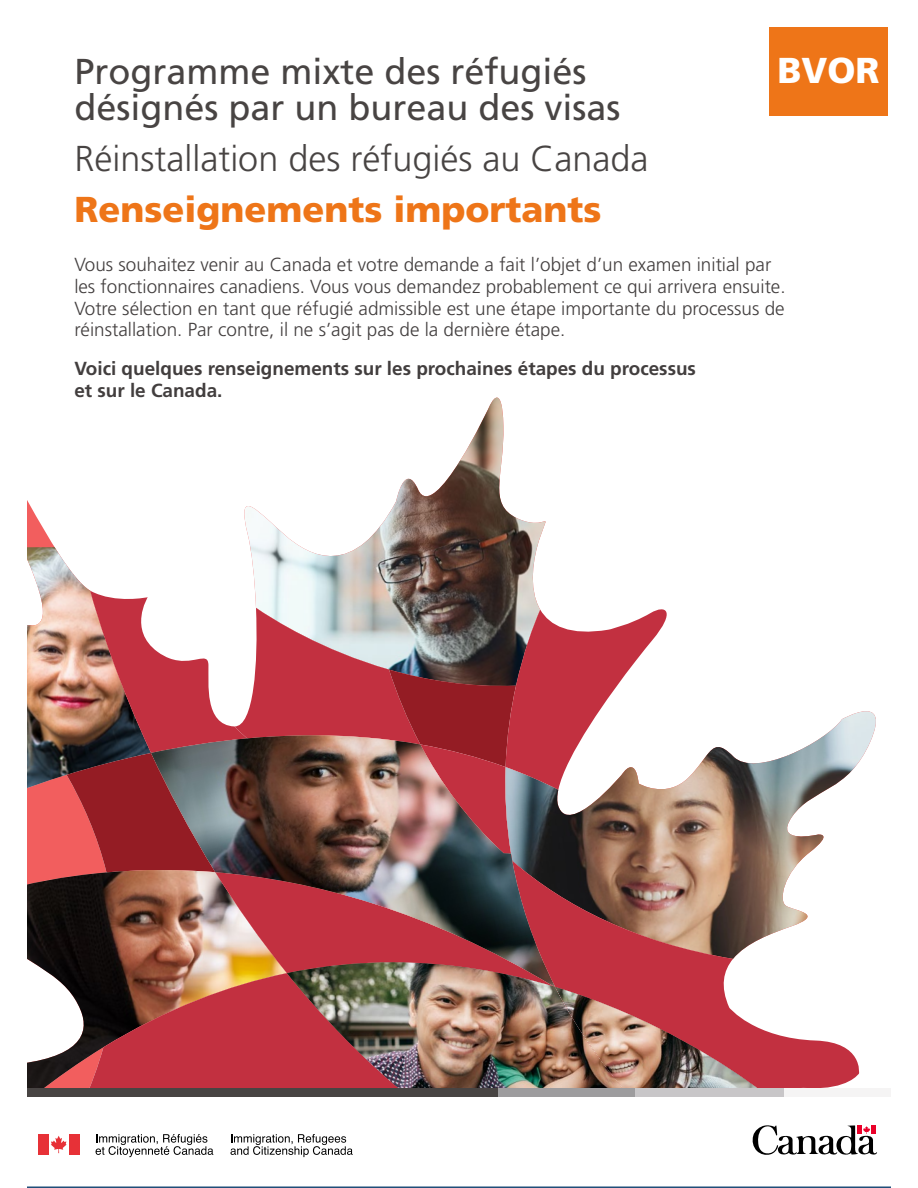
<style>
.page{position:relative;width:918px;height:1188px;background:#fff}
.page>*{position:absolute;margin:0;border:0;box-sizing:border-box;transform-origin:0 0}
.t1{font:36px/36px "Frutiger";color:#484443}
.t2{font:300 36px "Frutiger";color:#484443}
.t3{font:900 36px "Frutiger";color:#ee7518}
.t4{font:900 36px "Frutiger";color:#fff}
.t5{font:300 18.9px/21.8px "Frutiger";color:#423e3e}
.t6{font:700 18.9px/21.8px "Frutiger";color:#423e3e}
</style>
<div class="page">
<div style="left:770px;top:27px;width:118px;height:89px;background:#ee7518"></div>
<svg style="left:27px;top:500px;width:28px;height:47px"></svg>
<img style="left:27px;top:547px;width:64px;height:44px">
<img style="left:27px;top:988px;width:55px;height:100px">
<svg style="left:82px;top:988px;width:205px;height:100px;background:#a63139"></svg>
<img style="left:244px;top:398px;width:302px;height:193px">
<img style="left:677px;top:711px;width:199px;height:150px">
<svg style="left:677px;top:861px;width:183px;height:227px"></svg>
<img style="left:27px;top:591px;width:650px;height:397px">
<img style="left:151px;top:735px;width:404px;height:252px">
<svg style="left:287px;top:953px;width:477px;height:135px;background:#be4753"></svg>
<img style="left:287px;top:962px;width:475px;height:126px">
<svg style="left:27px;top:1134px;width:864px;height:54px"></svg>
<svg style="left:752px;top:1125px;width:125px;height:31px"></svg>
<div style="left:857px;top:1125px;width:5px;height:9px;background:#ea0029"></div>
<div style="left:871px;top:1125px;width:5px;height:9px;background:#ea0029"></div>
<div style="left:562px;top:1088px;width:356px;height:9px;background:#f5f4f4"></div>
<div style="left:420px;top:1088px;width:364px;height:9px;background:#c8c6c8"></div>
<div style="left:271px;top:1088px;width:364px;height:9px;background:#9d9c9e"></div>
<div style="left:0;top:1088px;width:498px;height:9px;background:#484443"></div>
<div style="left:38px;top:1134px;width:10px;height:21px;background:#e73137"></div>
<svg style="left:51px;top:1136px;width:16px;height:17px"></svg>
<div style="left:69px;top:1134px;width:10px;height:21px;background:#e73137"></div>
<svg style="left:230px;top:1134px;width:123px;height:23px"></svg>
<svg style="left:96px;top:1134px;width:117px;height:23px"></svg>
<div style="left:0;top:0;width:27px;height:1188px;background:#fff"></div>
<div style="left:891px;top:0;width:27px;height:1188px;background:#fff"></div>
<h1 class="t1" style="left:74px;top:53px;width:548px">Programme mixte des réfugiés désignés par un bureau des visas</h1>
<h1 class="t2" style="left:74px;top:138px;width:576px">Réinstallation des réfugiés au Canada</h1>
<h1 class="t3" style="left:74px;top:187px;width:529px">Renseignements importants</h1>
<p class="t5" style="left:74px;top:254px;width:713px">Vous souhaitez venir au Canada et votre demande a fait l’objet d’un examen initial par les fonctionnaires canadiens. Vous vous demandez probablement ce qui arrivera ensuite.<br>Votre sélection en tant que réfugié admissible est une étape importante du processus de réinstallation. Par contre, il ne s’agit pas de la dernière étape.</p>
<p class="t6" style="left:74px;top:358px;width:623px">Voici quelques renseignements sur les prochaines étapes du processus et sur le Canada.</p>
<h1 class="t4" style="left:777px;top:49px;width:104px">BVOR</h1>
</div>
